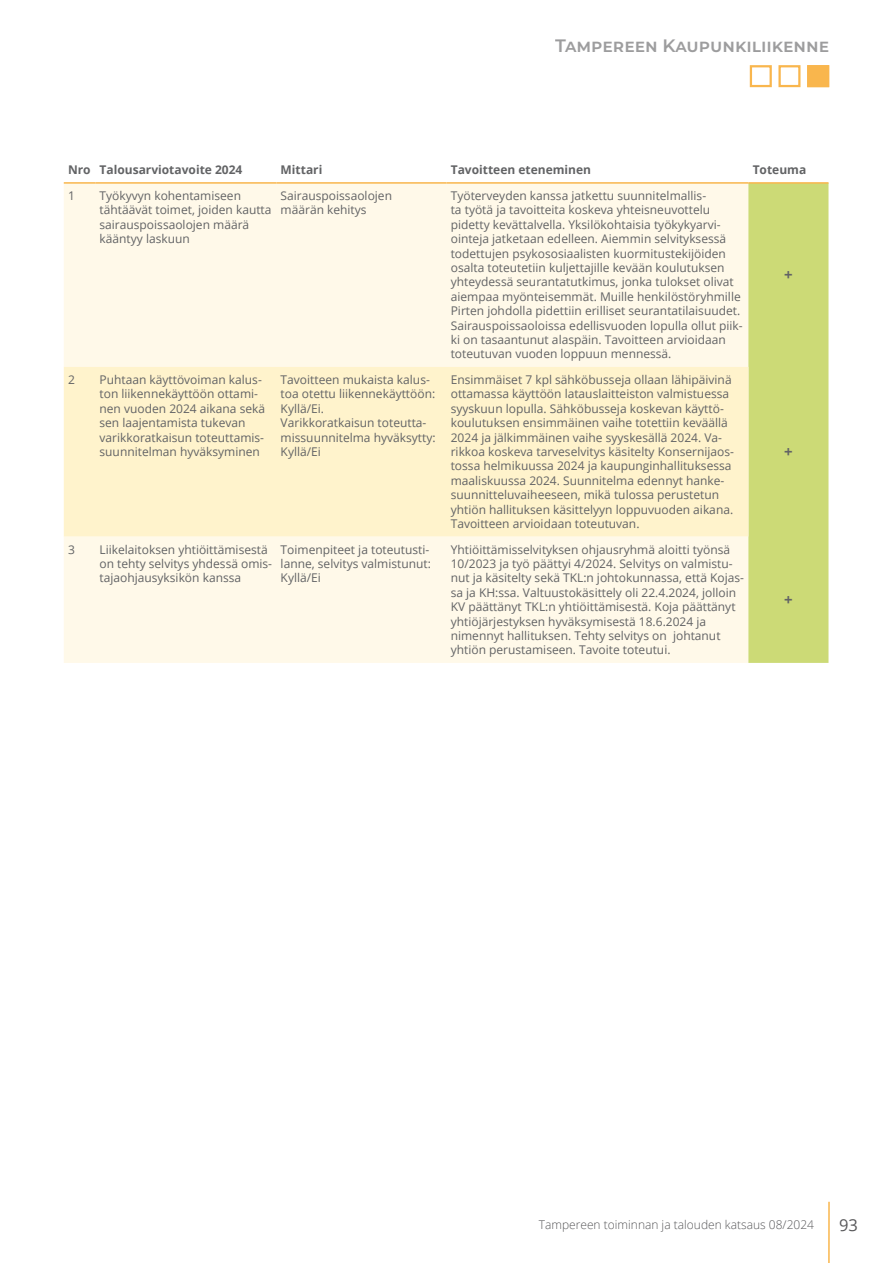
<style>
.page{position:relative;width:893px;height:1263px;background:#fff}
.page>*{position:absolute;margin:0;border:0;box-sizing:border-box;transform-origin:0 0}
.t1{font:600 18px "Montserrat";color:#58585a}
.t2{font:16.5px "Open Sans";color:#58585a}
.t3{font:700 15px "Open Sans";color:#626365}
.t4{font:12px/14.4px "Open Sans";color:#626365}
.t5{font:700 12px "Open Sans";color:#626365}
.t6{font:300 12px "Open Sans";color:#58585a}
</style>
<div class="page">
<hr style="left:828px;top:1202px;width:2px;height:61px;background:#f9b64d">
<div style="left:750px;top:65px;width:22px;height:22px;border:2px solid #f9b64d"></div>
<div style="left:778px;top:65px;width:22px;height:22px;border:2px solid #f9b64d"></div>
<div style="left:807px;top:65px;width:22px;height:22px;background:#f9b64d"></div>
<div style="left:64px;top:184px;width:684px;height:479px;background:#fff9e9"></div>
<div style="left:748px;top:184px;width:80px;height:479px;background:#ccda76"></div>
<div style="left:64px;top:367px;width:684px;height:169px;background:#fff3cc"></div>
<hr style="left:64px;top:182px;width:31px;height:2px;background:#f9b64d">
<hr style="left:95px;top:182px;width:181px;height:2px;background:#f9b64d">
<hr style="left:276px;top:182px;width:170px;height:2px;background:#f9b64d">
<hr style="left:446px;top:182px;width:302px;height:2px;background:#f9b64d">
<hr style="left:748px;top:182px;width:80px;height:2px;background:#f9b64d">
<h1 class="t1" style="left:555px;top:33px;width:275px">Tampereen Kaupunkiliikenne</h1>
<p class="t5" style="left:68px;top:162px;width:176px">Nro Talousarviotavoite 2024</p>
<p class="t5" style="left:281px;top:162px;width:43px">Mittari</p>
<p class="t5" style="left:451px;top:162px;width:142px">Tavoitteen eteneminen</p>
<p class="t5" style="left:753px;top:162px;width:55px">Toteuma</p>
<p class="t4" style="left:68px;top:188px;width:8px">1</p>
<p class="t4" style="left:100px;top:188px;width:173px">Työkyvyn kohentamiseen tähtäävät toimet, joiden kautta sairauspoissaolojen määrä kääntyy laskuun</p>
<p class="t4" style="left:281px;top:188px;width:113px">Sairauspoissaolojen määrän kehitys</p>
<p class="t4" style="left:451px;top:188px;width:293px">Työterveyden kanssa jatkettu suunnitelmallis-<br>ta työtä ja tavoitteita koskeva yhteisneuvottelu pidetty kevättalvella. Yksilökohtaisia työkykyarvi&shy;ointeja jatketaan edelleen. Aiemmin selvityksessä todettujen psykososiaalisten kuormitustekijöiden osalta toteutetiin kuljettajille kevään koulutuksen yhteydessä seurantatutkimus, jonka tulokset olivat aiempaa myönteisemmät. Muille henkilöstöryhmille Pirten johdolla pidettiin erilliset seurantatilaisuudet.<br>Sairauspoissaoloissa edellisvuoden lopulla ollut piik&shy;ki on tasaantunut alaspäin. Tavoitteen arvioidaan toteutuvan vuoden loppuun mennessä.</p>
<p class="t3" style="left:784px;top:264px;width:10px">+</p>
<p class="t4" style="left:68px;top:372px;width:8px">2</p>
<p class="t4" style="left:100px;top:372px;width:167px">Puhtaan käyttövoiman kalus&shy;ton liikennekäyttöön ottami&shy;nen vuoden 2024 aikana sekä sen laajentamista tukevan varikkoratkaisun toteuttamis&shy;suunnitelman hyväksyminen</p>
<p class="t4" style="left:281px;top:372px;width:156px">Tavoitteen mukaista kalus&shy;toa otettu liikennekäyttöön:<br>Kyllä/Ei.<br>Varikkoratkaisun toteutta&shy;missuunnitelma hyväksytty:<br>Kyllä/Ei</p>
<p class="t4" style="left:451px;top:372px;width:285px">Ensimmäiset 7 kpl sähköbusseja ollaan lähipäivinä ottamassa käyttöön latauslaitteiston valmistuessa syyskuun lopulla. Sähköbusseja koskevan käyttö&shy;koulutuksen ensimmäinen vaihe totettiin keväällä 2024 ja jälkimmäinen vaihe syyskesällä 2024. Va&shy;rikkoa koskeva tarveselvitys käsitelty Konsernijaos&shy;tossa helmikuussa 2024 ja kaupunginhallituksessa maaliskuussa 2024. Suunnitelma edennyt hanke&shy;suunnitteluvaiheeseen, mikä tulossa perustetun yhtiön hallituksen käsittelyyn loppuvuoden aikana.<br>Tavoitteen arvioidaan toteutuvan.</p>
<p class="t4" style="left:68px;top:542px;width:8px">3</p>
<p class="t4" style="left:100px;top:542px;width:174px">Liikelaitoksen yhtiöittämisestä on tehty selvitys yhdessä omis&shy;tajaohjausyksikön kanssa</p>
<p class="t4" style="left:281px;top:542px;width:152px">Toimenpiteet ja toteutusti&shy;lanne, selvitys valmistunut:<br>Kyllä/Ei</p>
<p class="t4" style="left:451px;top:542px;width:295px">Yhtiöittämisselvityksen ohjausryhmä aloitti työnsä 10/2023 ja työ päättyi 4/2024. Selvitys on valmistu&shy;nut ja käsitelty sekä TKL:n johtokunnassa, että Kojas&shy;sa ja KH:ssa. Valtuustokäsittely oli 22.4.2024, jolloin KV päättänyt TKL:n yhtiöittämisestä. Koja päättänyt yhtiöjärjestyksen hyväksymisestä 18.6.2024 ja nimennyt hallituksen. Tehty selvitys on johtanut yhtiön perustamiseen. Tavoite toteutui.</p>
<p class="t3" style="left:784px;top:441px;width:10px">+</p>
<p class="t3" style="left:784px;top:589px;width:10px">+</p>
<p class="t6" style="left:539px;top:1217px;width:277px">Tampereen toiminnan ja talouden katsaus 08/2024</p>
<h2 class="t2" style="left:839px;top:1214px;width:20px">93</h2>
</div>
